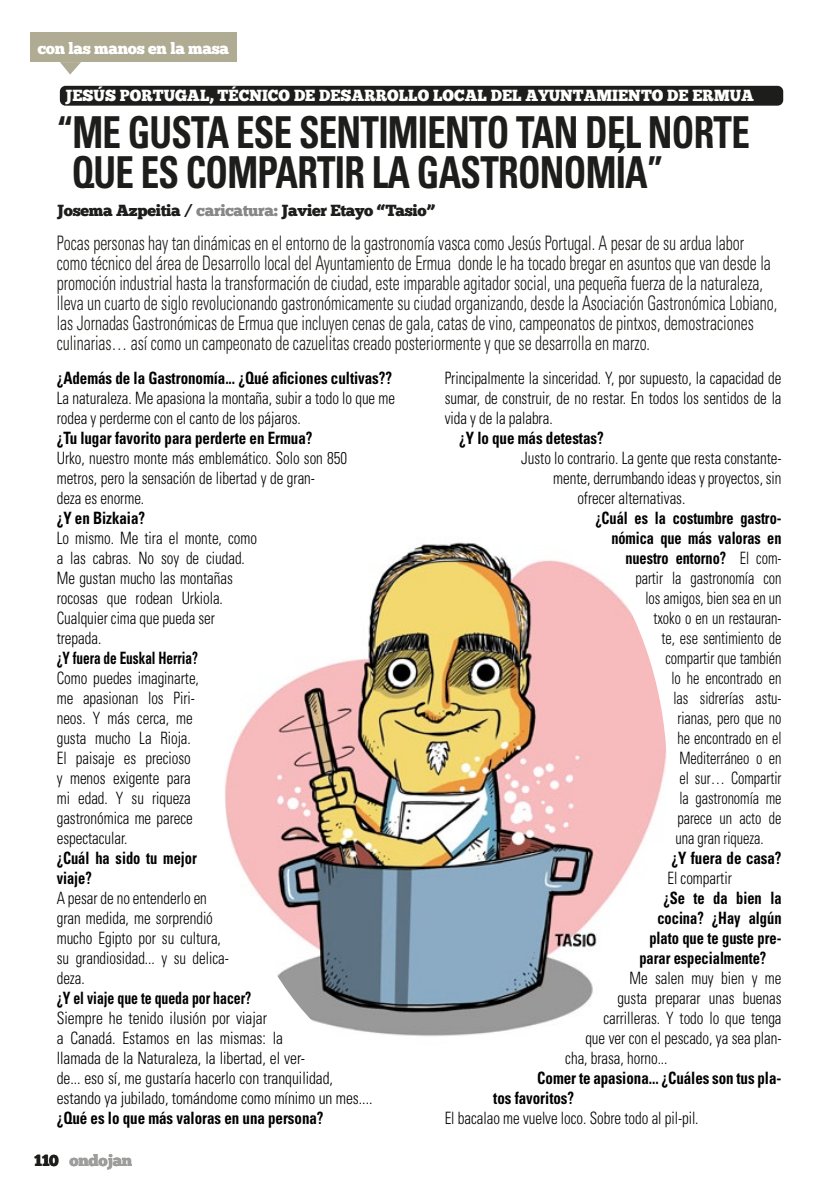
<style>
.page{position:relative;width:840px;height:1191px;background:#fff}
.page>*{position:absolute;margin:0;border:0;box-sizing:border-box;transform-origin:0 0}
.t1{font:700 condensed 44px/40px "Univers";letter-spacing:-.02em;color:#1d1d1b;scale:.84 1}
.t2{font:300 condensed 20px/20px "Univers";letter-spacing:-.005em;color:#1d1d1b;scale:.79 1}
.t3{font:300 condensed 17px/20px "Univers";letter-spacing:-.005em;color:#000;scale:.88 1}
.t4{font:300 condensed 17px "Univers";letter-spacing:-.005em;color:#000;scale:.84 1}
.t5{font:700 condensed 17px/20px "Univers";letter-spacing:-.005em;color:#000;scale:.88 1}
.t6{font:300 condensed 17px/20px "Univers";letter-spacing:-.005em;color:#000;scale:.91 1}
.t7{font:700 condensed 17px/20px "Univers";letter-spacing:-.005em;color:#000;scale:.85 1}
.t8{font:700 condensed 17px "Univers";letter-spacing:-.005em;color:#000;scale:.84 1}
.t9{font:700 condensed 17px "Univers";letter-spacing:-.005em;color:#000;scale:.81 1}
.t10{font:700 condensed 17px "Univers";letter-spacing:-.005em;color:#000;scale:.78 1}
.t11{font:16px "Chunk Five Ex";color:#fff}
.t12{font:16px "Chunk Five Ex";letter-spacing:-.02em;color:#1d1d1b}
.t13{font:16px "Chunk Five Ex";letter-spacing:-.02em;color:#fff}
.t14{font:16px "Chunk Five Ex";letter-spacing:-.02em;color:#9d9d9c}
.s1{color:#878787}
.s2{color:#1d1d1b}
.s3{font-weight:300}
</style>
<div class="page">
<svg style="left:60px;top:62px;width:21px;height:13px"></svg>
<div style="left:30px;top:33px;width:206px;height:29px;background:#b0ac94"></div>
<img style="left:225px;top:542px;width:442px;height:494px">
<div style="left:60px;top:86px;width:722px;height:20px;background:#1d1d1b;border-radius:6px"></div>
<p class="t13" style="left:38px;top:36px;width:193px">con las manos en la masa</p>
<p class="t11" style="left:65px;top:84px;width:689px">JESÚS PORTUGAL, TÉCNICO DE DESARROLLO LOCAL DEL AYUNTAMIENTO DE ERMUA</p>
<h1 class="t1" style="left:72px;top:112px;width:808px;text-indent:-15px">“ME GUSTA ESE SENTIMIENTO TAN DEL NORTE<br>QUE ES COMPARTIR LA GASTRONOMÍA”</h1>
<p class="t12" style="left:57px;top:198px;width:380px">Josema Azpeitia / <span class="s1">caricatura:</span> Javier Etayo “Tasio”</p>
<p class="t2" style="left:57px;top:232px;width:913px">Pocas personas hay tan dinámicas en el entorno de la gastronomía vasca como Jesús Portugal. A pesar de su ardua labor como técnico del área de Desarrollo local del Ayuntamiento de Ermua donde le ha tocado bregar en asuntos que van desde la promoción industrial hasta la transformación de ciudad, este imparable agitador social, una pequeña fuerza de la naturaleza, lleva un cuarto de siglo revolucionando gastronómicamente su ciudad organizando, desde la Asociación Gastronómica Lobiano, las Jornadas Gastronómicas de Ermua que incluyen cenas de gala, catas de vino, campeonatos de pintxos, demostraciones culinarias… así como un campeonato de cazuelitas creado posteriormente y que se desarrolla en marzo.</p>
<p class="t5" style="left:57px;top:367px;width:382px">¿Además de la Gastronomía... ¿Qué aficiones cultivas??</p>
<p class="t3" style="left:57px;top:387px;width:386px">La naturaleza. Me apasiona la montaña, subir a todo lo que me rodea y perderme con el canto de los pájaros.</p>
<p class="t5" style="left:57px;top:427px;width:292px">¿Tu lugar favorito para perderte en Ermua?</p>
<p class="t3" style="left:57px;top:447px;width:331px">Urko, nuestro monte más emblemático. Solo son 850 metros, pero la sensación de libertad y de gran-<br>deza es enorme.</p>
<p class="t5" style="left:57px;top:507px;width:102px">¿Y en Bizkaia?</p>
<p class="t3" style="left:57px;top:527px;width:229px">Lo mismo. Me tira el monte, como a las cabras. No soy de ciudad.<br>Me gustan mucho las montañas rocosas que rodean Urkiola.<br>Cualquier cima que pueda ser trepada.</p>
<p class="t10" style="left:57px;top:647px;width:182px">¿Y fuera de Euskal Herria?</p>
<p class="t3" style="left:57px;top:667px;width:163px">Como puedes imaginarte, me apasionan los Piri&shy;neos. Y más cerca, me gusta mucho La Rioja.<br>El paisaje es precioso y menos exigente para mi edad. Y su riqueza gastronómica me parece espectacular.</p>
<p class="t7" style="left:57px;top:847px;width:166px">¿Cuál ha sido tu mejor viaje?</p>
<p class="t3" style="left:57px;top:887px;width:197px">A pesar de no entenderlo en gran medida, me sorprendió mucho Egipto por su cultura, su grandiosidad... y su delica&shy;deza.</p>
<p class="t9" style="left:57px;top:987px;width:242px">¿Y el viaje que te queda por hacer?</p>
<p class="t6" style="left:57px;top:1007px;width:348px">Siempre he tenido ilusión por viajar<br>a Canadá. Estamos en las mismas: la<br>llamada de la Naturaleza, la libertad, el ver-<br>de... eso sí, me gustaría hacerlo con tranquilidad, estando ya jubilado, tomándome como mínimo un mes....</p>
<p class="t5" style="left:57px;top:1107px;width:304px">¿Qué es lo que más valoras en una persona?</p>
<p class="t14" style="left:34px;top:1148px;width:100px"><span class="s2">110</span> ondojan</p>
<p class="t3" style="left:444px;top:367px;width:384px;text-align:justify">Principalmente la sinceridad. Y, por supuesto, la capacidad de sumar, de construir, de no restar. En todos los sentidos de la vida y de la palabra.</p>
<p class="t5" style="left:459px;top:427px;width:166px">¿Y lo que más detestas?</p>
<p class="t3" style="left:521px;top:447px;width:297px">Justo lo contrario. La gente que resta constante-</p>
<p class="t3" style="left:553px;top:467px;width:261px">mente, derrumbando ideas y proyectos, sin</p>
<p class="t3" style="left:577px;top:487px;width:124px">ofrecer alternativas.</p>
<p class="t8" style="left:595px;top:507px;width:223px">¿Cuál es la costumbre gastro-</p>
<p class="t8" style="left:611px;top:527px;width:204px">nómica que más valoras en</p>
<p class="t8" style="left:625px;top:547px;width:187px">nuestro entorno? <span class="s3">El com-</span></p>
<p class="t4" style="left:635px;top:567px;width:175px">partir la gastronomía con</p>
<p class="t4" style="left:645px;top:587px;width:163px">los amigos, bien sea en un</p>
<p class="t4" style="left:653px;top:607px;width:154px">txoko o en un restauran-</p>
<p class="t4" style="left:661px;top:627px;width:144px">te, ese sentimiento de</p>
<p class="t4" style="left:665px;top:647px;width:140px">compartir que también</p>
<p class="t4" style="left:671px;top:667px;width:132px">lo he encontrado en</p>
<p class="t4" style="left:673px;top:687px;width:130px">las sidrerías astu-</p>
<p class="t4" style="left:677px;top:707px;width:125px">rianas, pero que no</p>
<p class="t4" style="left:677px;top:727px;width:125px">he encontrado en el</p>
<p class="t4" style="left:679px;top:747px;width:123px">Mediterráneo o en</p>
<p class="t4" style="left:679px;top:767px;width:123px">el sur… Compartir</p>
<p class="t4" style="left:679px;top:787px;width:123px">la gastronomía me</p>
<p class="t4" style="left:677px;top:807px;width:125px">parece un acto de</p>
<p class="t4" style="left:675px;top:827px;width:106px">una gran riqueza.</p>
<p class="t5" style="left:671px;top:847px;width:127px">¿Y fuera de casa?</p>
<p class="t3" style="left:667px;top:867px;width:75px">El compartir</p>
<p class="t7" style="left:663px;top:887px;width:140px">¿Se te da bien la</p>
<p class="t7" style="left:657px;top:907px;width:147px">cocina? ¿Hay algún</p>
<p class="t7" style="left:649px;top:927px;width:157px">plato que te guste pre-</p>
<p class="t7" style="left:639px;top:947px;width:151px">parar especialmente?</p>
<p class="t3" style="left:629px;top:967px;width:174px">Me salen muy bien y me</p>
<p class="t3" style="left:617px;top:987px;width:188px">gusta preparar unas buenas</p>
<p class="t3" style="left:603px;top:1007px;width:204px">carrilleras. Y todo lo que tenga</p>
<p class="t3" style="left:585px;top:1027px;width:224px">que ver con el pescado, ya sea plan-</p>
<p class="t3" style="left:565px;top:1047px;width:118px">cha, brasa, horno...</p>
<p class="t5" style="left:493px;top:1067px;width:329px;text-indent:44px">Comer te apasiona... ¿Cuáles son tus pla&shy;tos favoritos?</p>
<p class="t3" style="left:444px;top:1107px;width:290px">El bacalao me vuelve loco. Sobre todo al pil-pil.</p>
</div>
